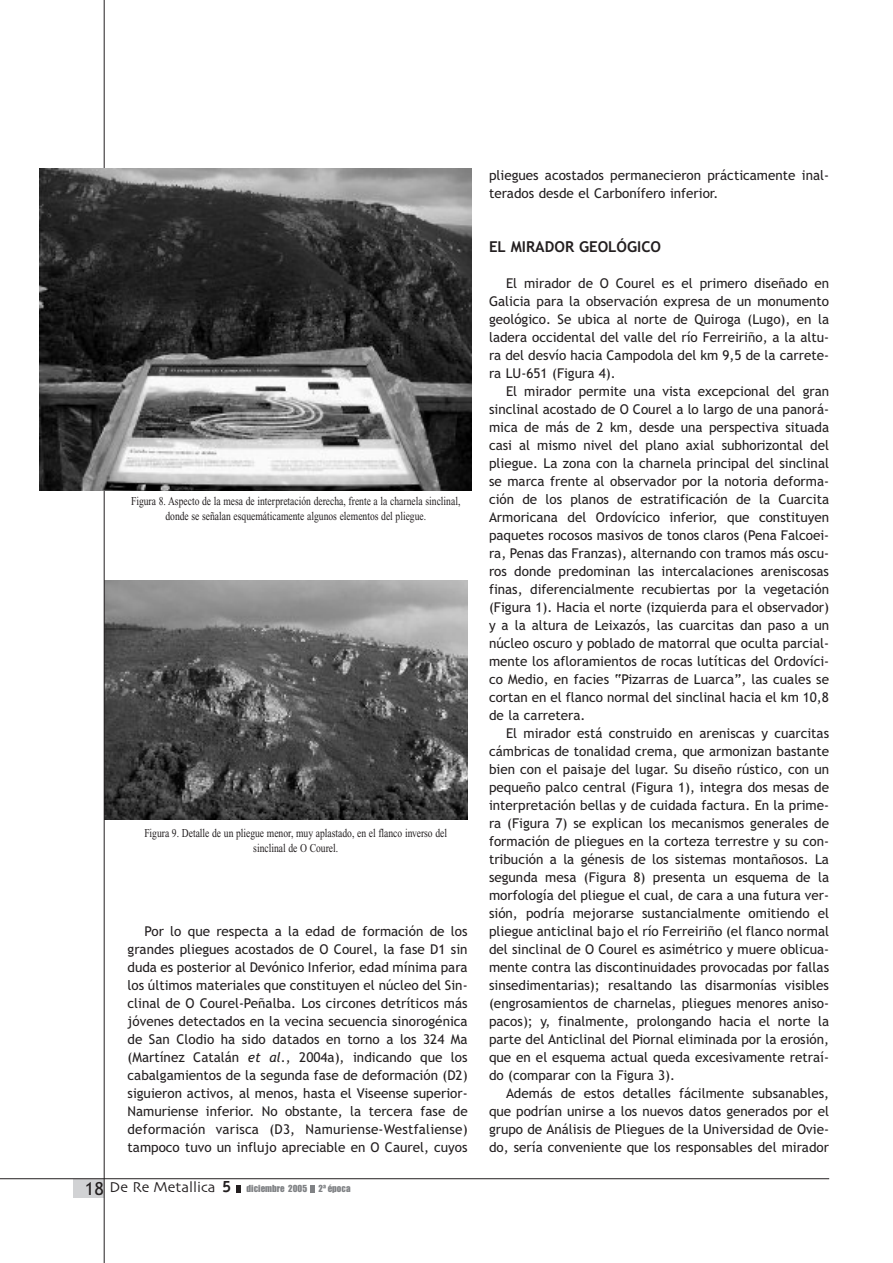
<style>
.page{position:relative;width:893px;height:1263px;background:#fff}
.page>*{position:absolute;margin:0;border:0;box-sizing:border-box;transform-origin:0 0}
.t1{font:18px "Trebuchet MS";color:#231f20}
.t2{font:15px "Skia";color:#231f20}
.t3{font:700 15px "Trebuchet MS";color:#231f20}
.t4{font:13.5px/18px "Trebuchet MS";color:#231f20;text-align:justify}
.t5{font:12px/15px "Times New Roman";color:#231f20;text-align:center;scale:.8 1}
.t6{font:9px "Impact";color:#808285}
.s1{font-style:italic}
.s2{font-family:"Officina Sans";font-weight:700;font-size:16.5px}
.s3{font-family:"Impact";font-size:9px;color:#808285}
</style>
<div class="page">
<svg style="left:236px;top:1185px;width:5px;height:7px"></svg>
<svg style="left:311px;top:1185px;width:4px;height:7px"></svg>
<div style="left:74px;top:1179px;width:30px;height:18px;background:#d1d2d4"></div>
<hr style="left:0;top:1178px;width:829px;height:1px;background:#231f20">
<img style="left:105px;top:580px;width:363px;height:240px">
<hr style="left:104px;top:0;width:1px;height:1263px;background:#231f20">
<img style="left:39px;top:169px;width:432px;height:322px">
<p class="t5" style="left:131px;top:495px;width:413px">Figura 8. Aspecto de la mesa de interpretación derecha, frente a la charnela sinclinal, donde se señalan esquemáticamente algunos elementos del pliegue.</p>
<p class="t5" style="left:144px;top:826px;width:380px">Figura 9. Detalle de un pliegue menor, muy aplastado, en el flanco inverso del sinclinal de O Courel.</p>
<p class="t4" style="left:128px;top:922px;width:342px;text-indent:17px">Por lo que respecta a la edad de formación de los grandes pliegues acostados de O Courel, la fase D1 sin duda es posterior al Devónico Inferior, edad mínima para los últimos materiales que constituyen el núcleo del Sin&shy;clinal de O Courel-Peñalba. Los circones detríticos más jóvenes detectados en la vecina secuencia sinorogénica de San Clodio ha sido datados en torno a los 324 Ma (Martínez Catalán <span class="s1">et al</span>., 2004a), indicando que los cabalgamientos de la segunda fase de deformación (D2) siguieron activos, al menos, hasta el Viseense superior-Namuriense inferior. No obstante, la tercera fase de deformación varisca (D3, Namuriense-Westfaliense) tampoco tuvo un influjo apreciable en O Caurel, cuyos</p>
<h1 class="t1" style="left:85px;top:1178px;width:20px">18</h1>
<p class="t2" style="left:110px;top:1178px;width:199px">De Re Metallica <span class="s2">5</span> <span class="s3">diciembre 2005</span></p>
<p class="t6" style="left:318px;top:1184px;width:34px">2ª época</p>
<p class="t4" style="left:489px;top:166px;width:342px">pliegues acostados permanecieron prácticamente inal&shy;terados desde el Carbonífero inferior.</p>
<p class="t3" style="left:489px;top:238px;width:174px">EL MIRADOR GEOLÓGICO</p>
<p class="t4" style="left:489px;top:274px;width:342px;text-indent:17px">El mirador de O Courel es el primero diseñado en Galicia para la observación expresa de un monumento geológico. Se ubica al norte de Quiroga (Lugo), en la ladera occidental del valle del río Ferreiriño, a la altu&shy;ra del desvío hacia Campodola del km 9,5 de la carrete&shy;ra LU-651 (Figura 4).</p>
<p class="t4" style="left:489px;top:382px;width:342px;text-indent:17px">El mirador permite una vista excepcional del gran sinclinal acostado de O Courel a lo largo de una panorá&shy;mica de más de 2 km, desde una perspectiva situada casi al mismo nivel del plano axial subhorizontal del pliegue. La zona con la charnela principal del sinclinal se marca frente al observador por la notoria deforma&shy;ción de los planos de estratificación de la Cuarcita Armoricana del Ordovícico inferior, que constituyen paquetes rocosos masivos de tonos claros (Pena Falcoei&shy;ra, Penas das Franzas), alternando con tramos más oscu&shy;ros donde predominan las intercalaciones areniscosas finas, diferencialmente recubiertas por la vegetación (Figura 1). Hacia el norte (izquierda para el observador) y a la altura de Leixazós, las cuarcitas dan paso a un núcleo oscuro y poblado de matorral que oculta parcial&shy;mente los afloramientos de rocas lutíticas del Ordovíci&shy;co Medio, en facies “Pizarras de Luarca”, las cuales se cortan en el flanco normal del sinclinal hacia el km 10,8 de la carretera.</p>
<p class="t4" style="left:489px;top:724px;width:342px;text-indent:17px">El mirador está construido en areniscas y cuarcitas cámbricas de tonalidad crema, que armonizan bastante bien con el paisaje del lugar. Su diseño rústico, con un pequeño palco central (Figura 1), integra dos mesas de interpretación bellas y de cuidada factura. En la prime&shy;ra (Figura 7) se explican los mecanismos generales de formación de pliegues en la corteza terrestre y su con&shy;tribución a la génesis de los sistemas montañosos. La segunda mesa (Figura 8) presenta un esquema de la morfología del pliegue el cual, de cara a una futura ver&shy;sión, podría mejorarse sustancialmente omitiendo el pliegue anticlinal bajo el río Ferreiriño (el flanco normal del sinclinal de O Courel es asimétrico y muere oblicua&shy;mente contra las discontinuidades provocadas por fallas sinsedimentarias); resaltando las disarmonías visibles (engrosamientos de charnelas, pliegues menores aniso&shy;pacos); y, finalmente, prolongando hacia el norte la parte del Anticlinal del Piornal eliminada por la erosión, que en el esquema actual queda excesivamente retraí&shy;do (comparar con la Figura 3).</p>
<p class="t4" style="left:489px;top:1084px;width:342px;text-indent:17px">Además de estos detalles fácilmente subsanables, que podrían unirse a los nuevos datos generados por el grupo de Análisis de Pliegues de la Universidad de Ovie&shy;do, sería conveniente que los responsables del mirador</p>
</div>
